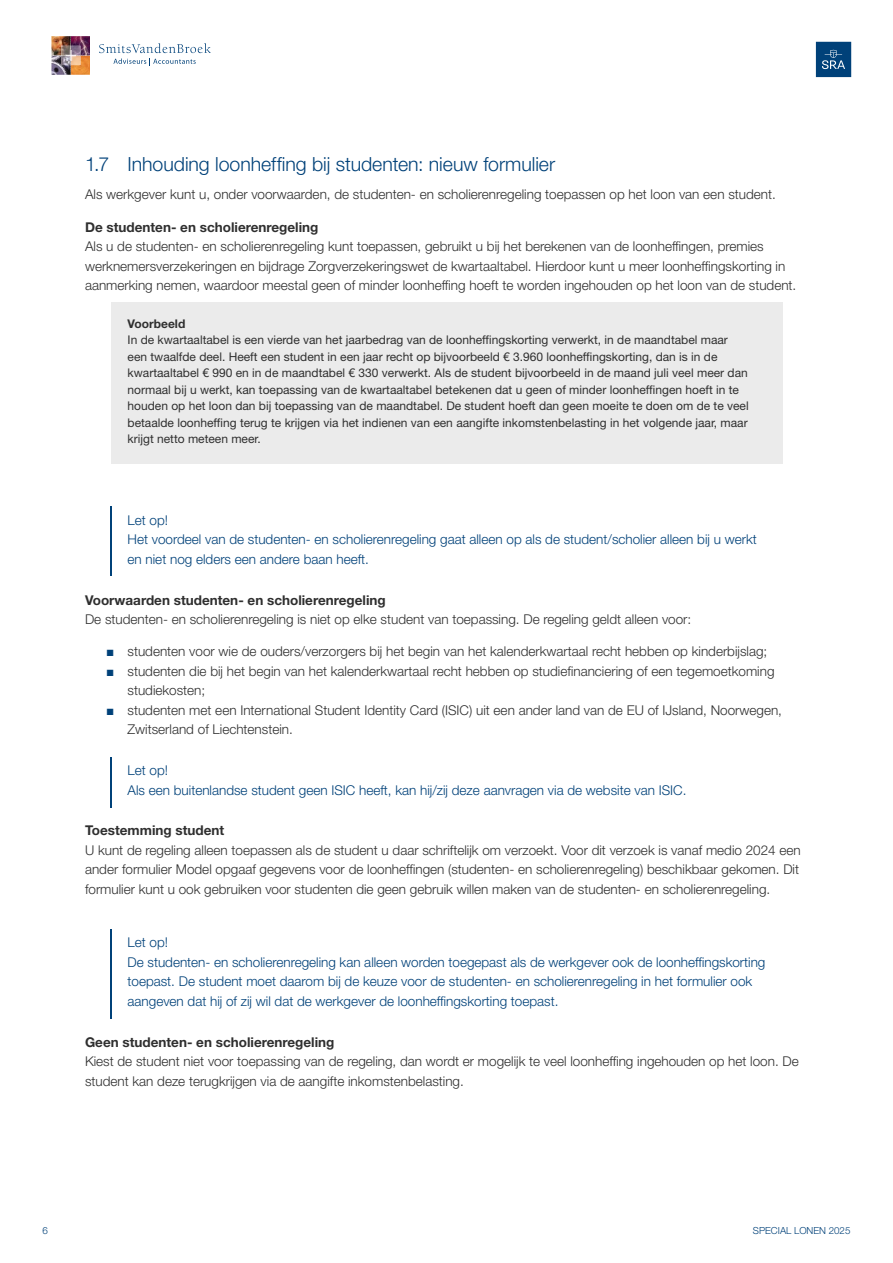
<style>
.page{position:relative;width:893px;height:1263px;background:#fff}
.page>*{position:absolute;margin:0;border:0;box-sizing:border-box;transform-origin:0 0}
.t1{font:300 19.5px "Helvetica Neue LT Std";color:#004179}
.t2{font:300 13.5px/19.5px "Helvetica Neue LT Std";color:#2f2f2f}
.t3{font:300 13.5px/19.5px "Helvetica Neue LT Std";color:#004179}
.t4{font:700 13.5px "Helvetica Neue LT Std";color:#2f2f2f}
.t5{font:12px/16.5px "Helvetica Neue LT Std";color:#2f2f2f}
.t6{font:700 12px "Helvetica Neue LT Std";color:#2f2f2f}
.t7{font:300 9.75px "Helvetica Neue LT Std";color:#004179}
.s1{font-family:"Arial";font-weight:700;color:#004179}
</style>
<div class="page">
<svg style="left:99px;top:43px;width:112px;height:23px"></svg>
<img style="left:51px;top:36px;width:1px;height:39px">
<svg style="left:52px;top:36px;width:38px;height:39px"></svg>
<div style="left:817px;top:43px;width:33px;height:33px;background:#004179"></div>
<svg style="left:822px;top:50px;width:23px;height:19px"></svg>
<div style="left:816px;top:42px;width:35px;height:35px;border:2px solid #004179"></div>
<div style="left:111px;top:302px;width:671px;height:162px;background:#ebebeb"></div>
<hr style="left:111px;top:507px;width:1px;height:69px;background:#004179">
<hr style="left:111px;top:757px;width:1px;height:50px;background:#004179">
<hr style="left:111px;top:929px;width:1px;height:89px;background:#004179">
<h1 class="t1" style="left:85px;top:152px;width:472px">1.7 Inhouding loonheffing bij studenten: nieuw formulier</h1>
<p class="t2" style="left:85px;top:184px;width:692px">Als werkgever kunt u, onder voorwaarden, de studenten- en scholierenregeling toepassen op het loon van een student.</p>
<p class="t4" style="left:85px;top:218px;width:235px">De studenten- en scholierenregeling</p>
<p class="t2" style="left:85px;top:236px;width:713px">Als u de studenten- en scholierenregeling kunt toepassen, gebruikt u bij het berekenen van de loonheffingen, premies werknemersverzekeringen en bijdrage Zorgverzekeringswet de kwartaaltabel. Hierdoor kunt u meer loonheffingskorting in aanmerking nemen, waardoor meestal geen of minder loonheffing hoeft te worden ingehouden op het loon van de student.</p>
<p class="t6" style="left:128px;top:316px;width:59px">Voorbeeld</p>
<p class="t5" style="left:128px;top:331px;width:623px">In de kwartaaltabel is een vierde van het jaarbedrag van de loonheffingskorting verwerkt, in de maandtabel maar een twaalfde deel. Heeft een student in een jaar recht op bijvoorbeeld € 3.960 loonheffingskorting, dan is in de kwartaaltabel € 990 en in de maandtabel € 330 verwerkt. Als de student bijvoorbeeld in de maand juli veel meer dan normaal bij u werkt, kan toepassing van de kwartaaltabel betekenen dat u geen of minder loonheffingen hoeft in te houden op het loon dan bij toepassing van de maandtabel. De student hoeft dan geen moeite te doen om de te veel betaalde loonheffing terug te krijgen via het indienen van een aangifte inkomstenbelasting in het volgende jaar, maar krijgt netto meteen meer.</p>
<p class="t3" style="left:128px;top:510px;width:631px">Let op!<br>Het voordeel van de studenten- en scholierenregeling gaat alleen op als de student/scholier alleen bij u werkt en niet nog elders een andere baan heeft.</p>
<p class="t4" style="left:85px;top:591px;width:302px">Voorwaarden studenten- en scholierenregeling</p>
<p class="t2" style="left:85px;top:609px;width:608px">De studenten- en scholierenregeling is niet op elke student van toepassing. De regeling geldt alleen voor:</p>
<p class="t2" style="left:106px;top:641px;width:662px"><span class="s1">■</span> studenten voor wie de ouders/verzorgers bij het begin van het kalenderkwartaal recht hebben op kinderbijslag;</p>
<p class="t2" style="left:128px;top:661px;width:648px;text-indent:-21px"><span class="s1">■</span> studenten die bij het begin van het kalenderkwartaal recht hebben op studiefinanciering of een tegemoetkoming studiekosten;</p>
<p class="t2" style="left:128px;top:700px;width:656px;text-indent:-21px"><span class="s1">■</span> studenten met een International Student Identity Card (ISIC) uit een ander land van de EU of IJsland, Noorwegen,<br>Zwitserland of Liechtenstein.</p>
<p class="t3" style="left:128px;top:760px;width:560px">Let op!<br>Als een buitenlandse student geen ISIC heeft, kan hij/zij deze aanvragen via de website van ISIC.</p>
<p class="t4" style="left:85px;top:822px;width:141px">Toestemming student</p>
<p class="t2" style="left:85px;top:840px;width:717px">U kunt de regeling alleen toepassen als de student u daar schriftelijk om verzoekt. Voor dit verzoek is vanaf medio 2024 een ander formulier Model opgaaf gegevens voor de loonheffingen (studenten- en scholierenregeling) beschikbaar gekomen. Dit formulier kunt u ook gebruiken voor studenten die geen gebruik willen maken van de studenten- en scholierenregeling.</p>
<p class="t3" style="left:128px;top:932px;width:639px">Let op!<br>De studenten- en scholierenregeling kan alleen worden toegepast als de werkgever ook de loonheffingskorting toepast. De student moet daarom bij de keuze voor de studenten- en scholierenregeling in het formulier ook aangeven dat hij of zij wil dat de werkgever de loonheffingskorting toepast.</p>
<p class="t4" style="left:85px;top:1033px;width:251px">Geen studenten- en scholierenregeling</p>
<p class="t2" style="left:85px;top:1051px;width:715px">Kiest de student niet voor toepassing van de regeling, dan wordt er mogelijk te veel loonheffing ingehouden op het loon. De student kan deze terugkrijgen via de aangifte inkomstenbelasting.</p>
<p class="t7" style="left:43px;top:1224px;width:7px">6</p>
<p class="t7" style="left:753px;top:1224px;width:99px">SPECIAL LONEN 2025</p>
</div>
